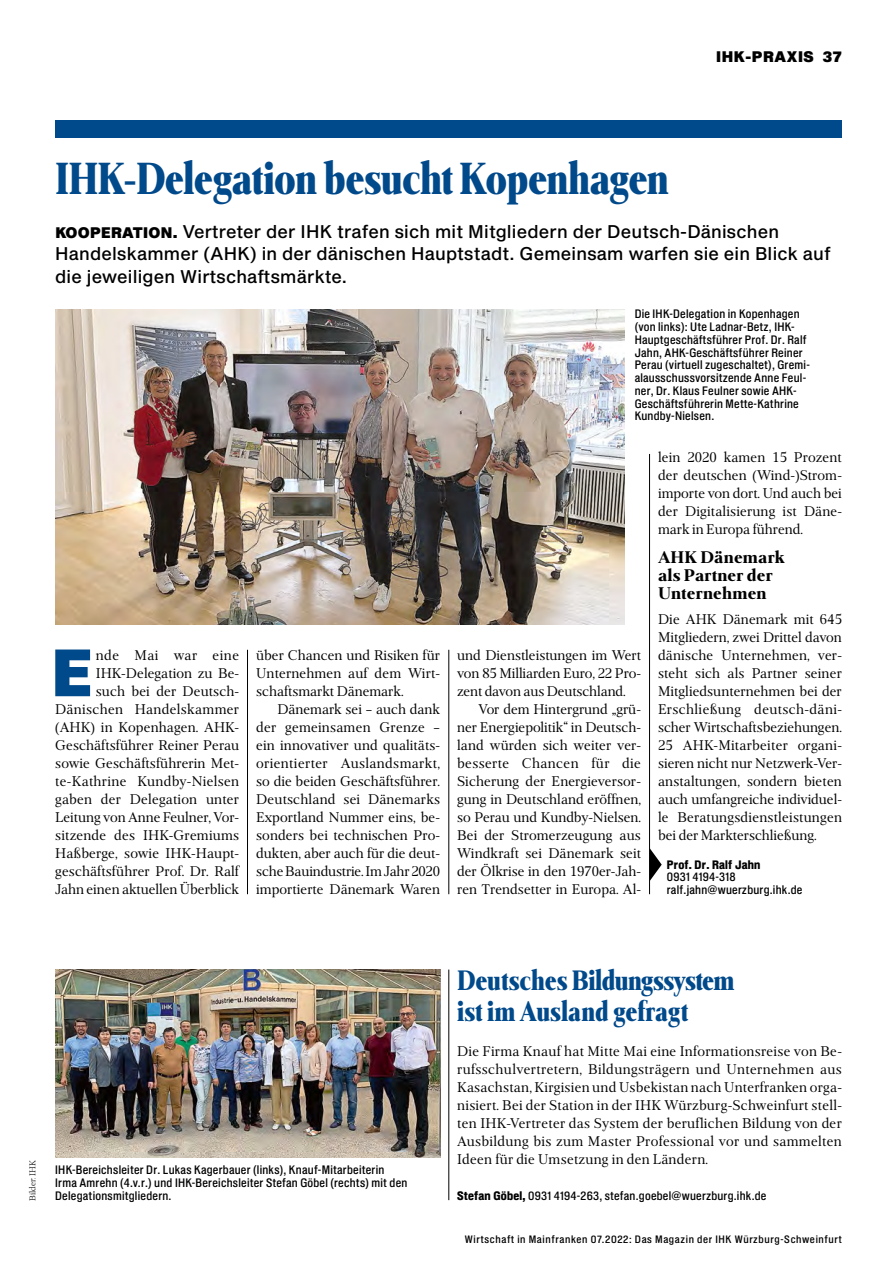
<style>
.page{position:relative;width:893px;height:1263px;background:#fff}
.page>*{position:absolute;margin:0;border:0;box-sizing:border-box;transform-origin:0 0}
.WiM_Gtx_Initial{font:65.4px "Shapiro Pro 96 Super";color:#00498a}
.WiM_Head_mittel{font:800 48px "Frontis Condensed";letter-spacing:-.015em;color:#00498a;scale:.96 1}
.WiM_Head_klein{font:800 30px/31.5px "Frontis Condensed";letter-spacing:-.005em;color:#00498a;scale:.96 1}
.WiM_Vorspann{font:18px/22.5px "Shapiro Pro 54 Middle";letter-spacing:.01em;color:#000}
.WiM_Zwiti{font:800 18px/18px "Frontis";letter-spacing:.01em;color:#000}
.WiM_Gtx_Einzug{font:15px/18px "Frontis";letter-spacing:-.005em;color:#000;text-align:justify}
.WiM_Gtx_OHNE_Einzug{font:15px/18px "Frontis";letter-spacing:.01em;color:#000;text-align:justify}
.WiM_Gtx_Initial-2{font:15px/18px "Frontis";letter-spacing:.005em;color:#000;text-align:right}
.t1{font:15px "Shapiro Pro 96 Super";letter-spacing:.04em;color:#000}
.WiM_BU{font:12px/12.8px "Shapiro Pro 52 Middle";letter-spacing:.02em;color:#000}
.Info_Hinweis{font:12px/12.8px "Shapiro Pro 52 Middle";letter-spacing:.02em;color:#000}
.t2{font:10.5px "Shapiro Pro 52 Middle";letter-spacing:.06em;color:#000}
.t3{font:300 9px "Frontis";color:#000}
.s1{font-family:"Shapiro Pro 96 Super";font-size:15px}
.s2{font-family:"Shapiro Pro 82 Super";font-weight:800}
</style>
<div class="page">
<div style="left:55px;top:120px;width:787px;height:18px;background:#00498a"></div>
<hr style="left:247px;top:650px;width:1px;height:244px;background:#000">
<hr style="left:449px;top:650px;width:1px;height:244px;background:#000">
<hr style="left:449px;top:969px;width:1px;height:231px;background:#000">
<hr style="left:649px;top:454px;width:1px;height:440px;background:#000">
<img style="left:55px;top:969px;width:385px;height:189px">
<img style="left:55px;top:309px;width:569px;height:315px">
<svg style="left:650px;top:848px;width:12px;height:33px"></svg>
<p class="t1" style="left:716px;top:46px;width:127px">IHK-PRAXIS 37</p>
<p class="WiM_Head_mittel" style="left:55px;top:146px;width:641px">IHK-Delegation besucht Kopenhagen</p>
<p class="WiM_Vorspann" style="left:55px;top:221px;width:777px"><span class="s1">KOOPERATION.</span> Vertreter der IHK trafen sich mit Mitgliedern der Deutsch-Dänischen<br>Handelskammer (AHK) in der dänischen Hauptstadt. Gemeinsam warfen sie ein Blick auf die jeweiligen Wirtschaftsmärkte.</p>
<p class="WiM_Gtx_Initial" style="left:52px;top:626px;width:43px">E</p>
<p class="WiM_Gtx_Initial-2" style="left:55px;top:646px;width:186px">nde Mai war eine<br>IHK-Delegation zu Be-<br>such bei der Deutsch-<br>Dänischen Handelskammer (AHK) in Kopenhagen. AHK-<br>Geschäftsführer Reiner Perau sowie Geschäftsführerin Met&shy;te-Kathrine Kundby-Nielsen gaben der Delegation unter<br>Leitung von Anne Feulner, Vor&shy;sitzende des IHK-Gremiums<br>Haßberge, sowie IHK-Haupt&shy;geschäftsführer Prof. Dr. Ralf<br>Jahn einen aktuellen Überblick</p>
<p class="WiM_Gtx_Initial-2" style="left:256px;top:646px;width:185px;text-align:justify">über Chancen und Risiken für Unternehmen auf dem Wirt&shy;schaftsmarkt Dänemark.</p>
<p class="WiM_Gtx_Einzug" style="left:256px;top:700px;width:185px;text-indent:21px">Dänemark sei – auch dank der gemeinsamen Grenze – ein innovativer und qualitäts&shy;orientierter Auslandsmarkt, so die beiden Geschäftsführer.<br>Deutschland sei Dänemarks Exportland Nummer eins, be&shy;sonders bei technischen Pro&shy;dukten, aber auch für die deut&shy;sche Bauindustrie. Im Jahr 2020 importierte Dänemark Waren</p>
<p class="WiM_BU" style="left:635px;top:308px;width:177px">Die IHK-Delegation in Kopenhagen (von links): Ute Ladnar-Betz, IHK-Hauptgeschäftsführer Prof. Dr. Ralf Jahn, AHK-Geschäftsführer Reiner Perau (virtuell zugeschaltet), Gremi&shy;alausschussvorsitzende Anne Feul&shy;ner, Dr. Klaus Feulner sowie AHK-Geschäftsführerin Mette-Kathrine Kundby-Nielsen.</p>
<p class="WiM_Gtx_Einzug" style="left:457px;top:646px;width:185px">und Dienstleistungen im Wert von 85 Milliarden Euro, 22 Pro&shy;zent davon aus Deutschland.</p>
<p class="WiM_Gtx_Einzug" style="left:457px;top:700px;width:185px;text-indent:21px">Vor dem Hintergrund „grü&shy;ner Energiepolitik“ in Deutsch&shy;land würden sich weiter ver&shy;besserte Chancen für die Sicherung der Energieversor&shy;gung in Deutschland eröffnen, so Perau und Kundby-Nielsen.<br>Bei der Stromerzeugung aus Windkraft sei Dänemark seit der Ölkrise in den 1970er-Jah&shy;ren Trendsetter in Europa. Al-</p>
<p class="WiM_Gtx_Einzug" style="left:658px;top:448px;width:185px">lein 2020 kamen 15 Prozent der deutschen (Wind-)Strom&shy;importe von dort. Und auch bei der Digitalisierung ist Däne&shy;mark in Europa führend.</p>
<p class="WiM_Zwiti" style="left:658px;top:548px;width:128px">AHK Dänemark als Partner der<br>Unternehmen</p>
<p class="WiM_Gtx_OHNE_Einzug" style="left:658px;top:610px;width:185px">Die AHK Dänemark mit 645<br>Mitgliedern, zwei Drittel davon dänische Unternehmen, ver&shy;steht sich als Partner seiner Mitgliedsunternehmen bei der Erschließung deutsch-däni&shy;scher Wirtschaftsbeziehungen.<br>25 AHK-Mitarbeiter organi&shy;sieren nicht nur Netzwerk-Ver&shy;anstaltungen, sondern bieten auch umfangreiche individuel&shy;le Beratungsdienstleistungen bei der Markterschließung.</p>
<p class="Info_Hinweis" style="left:667px;top:858px;width:137px"><span class="s2">Prof. Dr. Ralf Jahn<br></span>0931 4194-318 ralf.jahn@wuerzburg.ihk.de</p>
<p class="t3" style="left:27px;top:1201px;width:42px;rotate:-90deg">Bilder: IHK</p>
<p class="WiM_BU" style="left:55px;top:1164px;width:354px">IHK-Bereichsleiter Dr. Lukas Kagerbauer (links), Knauf-Mitarbeiterin<br>Irma Amrehn (4.v.r.) und IHK-Bereichsleiter Stefan Göbel (rechts) mit den<br>Delegationsmitgliedern.</p>
<p class="WiM_Head_klein" style="left:457px;top:964px;width:290px">Deutsches Bildungssystem ist im Ausland gefragt</p>
<p class="WiM_Gtx_OHNE_Einzug" style="left:457px;top:1042px;width:386px">Die Firma Knauf hat Mitte Mai eine Informationsreise von Be&shy;rufsschulvertretern, Bildungsträgern und Unternehmen aus Kasachstan, Kirgisien und Usbekistan nach Unterfranken orga&shy;nisiert. Bei der Station in der IHK Würzburg-Schweinfurt stell&shy;ten IHK-Vertreter das System der beruflichen Bildung von der Ausbildung bis zum Master Professional vor und sammelten Ideen für die Umsetzung in den Ländern.</p>
<p class="Info_Hinweis" style="left:457px;top:1190px;width:311px"><span class="s2">Stefan Göbel,</span> 0931 4194-263, stefan.goebel@wuerzburg.ihk.de</p>
<p class="t2" style="left:465px;top:1232px;width:379px">Wirtschaft in Mainfranken 07.2022: Das Magazin der IHK Würzburg-Schweinfurt</p>
</div>
